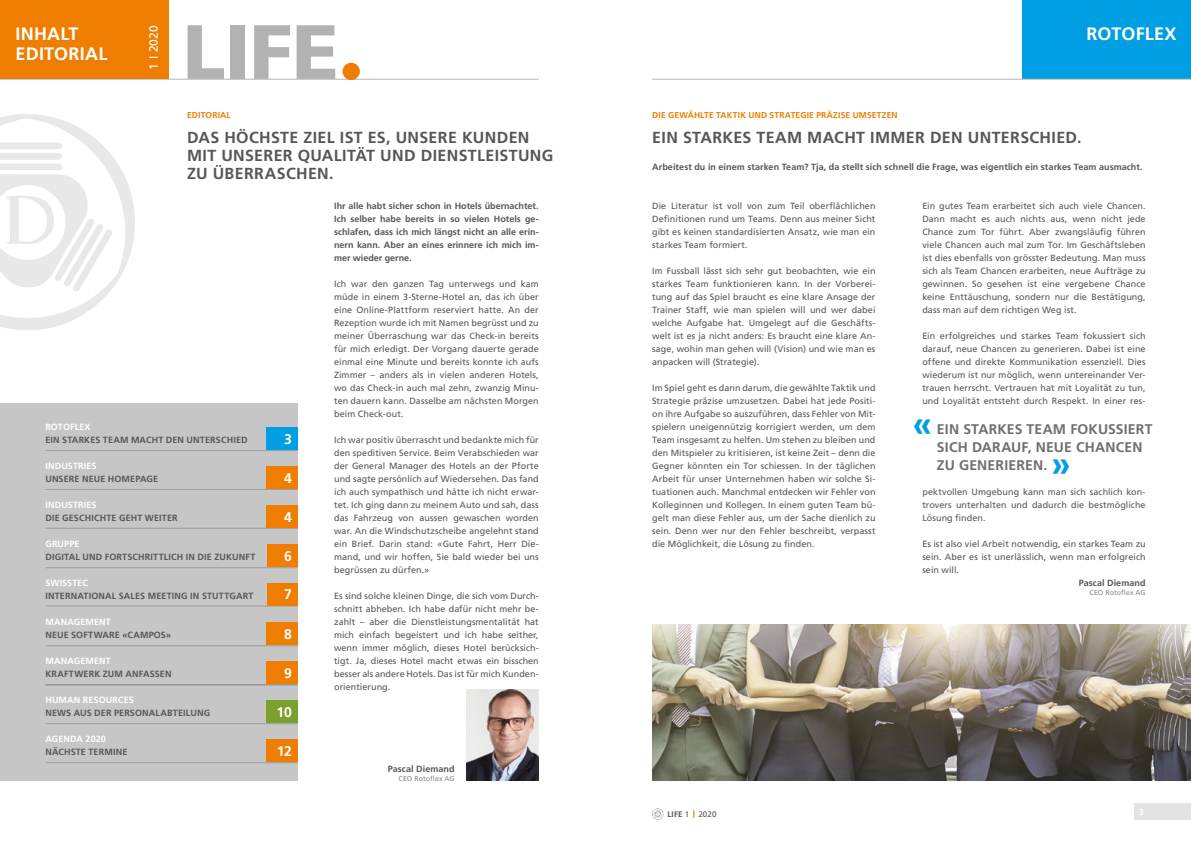
<style>
.page{position:relative;width:1191px;height:842px;background:#fff}
.page>*{position:absolute;margin:0;border:0;box-sizing:border-box;transform-origin:0 0}
.t1{font:900 76.8px "Frutiger LT Com";color:#b3b2b2}
.t2{font:700 35px "Frutiger LT Com";color:#009fe3}
.t3{font:700 18px/20px "Frutiger LT Com";letter-spacing:.01em;color:#fff}
.t4{font:700 16px/18px "Frutiger LT Com";letter-spacing:.02em;color:#575756}
.t5{font:700 14px/18px "Frutiger LT Com";letter-spacing:.01em;color:#706f6f}
.t6{font:700 14px "Frutiger LT Com";color:#fff}
.t7{font:12px "Frutiger LT Com";color:#fff}
.t8{font:9px/13px "Frutiger LT Com";letter-spacing:.005em;color:#575756;text-align:justify}
.t9{font:700 9px/13px "Frutiger LT Com";letter-spacing:.015em;color:#575756;text-align:justify}
.t10{font:700 9px "Frutiger LT Com";letter-spacing:.015em;color:#fff}
.t11{font:700 8.5px "Frutiger LT Com";letter-spacing:.02em;color:#ef7d00}
.t12{font:8px "Frutiger LT Com";color:#575756}
.t13{font:7px "Frutiger LT Com";letter-spacing:.01em;color:#878787}
.s1{font-weight:700}
.s2{font-size:11px;color:#ef7d00}
</style>
<div class="page">
<div style="left:0;top:404px;width:298px;height:377px;background:#c6c6c6"></div>
<hr style="left:45px;top:489px;width:253px;height:1px;background:#9d9d9c">
<hr style="left:45px;top:528px;width:253px;height:1px;background:#9d9d9c">
<div style="left:266px;top:466px;width:32px;height:23px;background:#ef7d00"></div>
<div style="left:266px;top:505px;width:32px;height:23px;background:#ef7d00"></div>
<div style="left:267px;top:544px;width:31px;height:23px;background:#ef7d00"></div>
<hr style="left:45px;top:567px;width:253px;height:1px;background:#9d9d9c">
<hr style="left:46px;top:605px;width:252px;height:1px;background:#9d9d9c">
<div style="left:267px;top:583px;width:31px;height:22px;background:#ef7d00"></div>
<hr style="left:45px;top:645px;width:253px;height:1px;background:#9d9d9c">
<hr style="left:46px;top:684px;width:252px;height:1px;background:#9d9d9c">
<hr style="left:45px;top:684px;width:252px;height:1px;background:#9d9d9c">
<div style="left:266px;top:622px;width:32px;height:23px;background:#ef7d00"></div>
<hr style="left:45px;top:723px;width:253px;height:1px;background:#9d9d9c">
<hr style="left:45px;top:762px;width:253px;height:1px;background:#9d9d9c">
<div style="left:266px;top:662px;width:32px;height:22px;background:#ef7d00"></div>
<div style="left:266px;top:700px;width:32px;height:23px;background:#7ba02d"></div>
<div style="left:266px;top:739px;width:32px;height:23px;background:#ef7d00"></div>
<hr style="left:45px;top:450px;width:253px;height:1px;background:#9d9d9c">
<div style="left:266px;top:427px;width:32px;height:23px;background:#009fe3"></div>
<div style="left:1022px;top:0;width:169px;height:79px;background:#009fe3"></div>
<hr style="left:652px;top:79px;width:539px;height:1px;background:#b3b2b2">
<hr style="left:0;top:79px;width:539px;height:1px;background:#b3b2b2">
<div style="left:342px;top:63px;width:18px;height:17px;background:#ef7d00;border-radius:50%"></div>
<div style="left:1134px;top:804px;width:57px;height:16px;background:#e3e3e3"></div>
<div style="left:0;top:0;width:168px;height:79px;background:#ef7d00"></div>
<img style="left:466px;top:690px;width:73px;height:91px">
<svg style="left:0;top:114px;width:135px;height:216px"></svg>
<img style="left:652px;top:625px;width:539px;height:156px">
<svg style="left:652px;top:808px;width:11px;height:12px"></svg>
<h3 class="t3" style="left:16px;top:24px;width:93px">INHALT<br>EDITORIAL</h3>
<h3 class="t7" style="left:146px;top:70px;width:45px;rotate:-90deg">1 I 2020</h3>
<h1 class="t1" style="left:183px;top:5px;width:158px">LIFE</h1>
<p class="t11" style="left:187px;top:110px;width:45px">EDITORIAL</p>
<h3 class="t4" style="left:187px;top:128px;width:368px">DAS HÖCHSTE ZIEL IST ES, UNSERE KUNDEN<br>MIT UNSERER QUALITÄT UND DIENSTLEISTUNG<br>ZU ÜBERRASCHEN.</h3>
<p class="t10" style="left:45px;top:421px;width:47px">ROTOFLEX</p>
<p class="t9" style="left:45px;top:433px;width:204px">EIN STARKES TEAM MACHT DEN UNTERSCHIED</p>
<p class="t10" style="left:45px;top:460px;width:53px">INDUSTRIES</p>
<p class="t9" style="left:45px;top:472px;width:114px">UNSERE NEUE HOMEPAGE</p>
<p class="t10" style="left:45px;top:499px;width:53px">INDUSTRIES</p>
<p class="t9" style="left:45px;top:511px;width:134px">DIE GESCHICHTE GEHT WEITER</p>
<p class="t10" style="left:45px;top:538px;width:36px">GRUPPE</p>
<p class="t9" style="left:45px;top:550px;width:211px">DIGITAL UND FORTSCHRITTLICH IN DIE ZUKUNFT</p>
<p class="t10" style="left:45px;top:577px;width:44px">SWISSTEC</p>
<p class="t9" style="left:45px;top:589px;width:210px">INTERNATIONAL SALES MEETING IN STUTTGART</p>
<p class="t10" style="left:45px;top:616px;width:67px">MANAGEMENT</p>
<p class="t9" style="left:45px;top:628px;width:127px">NEUE SOFTWARE «CAMPOS»</p>
<p class="t10" style="left:45px;top:655px;width:67px">MANAGEMENT</p>
<p class="t9" style="left:45px;top:667px;width:128px">KRAFTWERK ZUM ANFASSEN</p>
<p class="t10" style="left:45px;top:694px;width:90px">HUMAN RESOURCES</p>
<p class="t9" style="left:45px;top:706px;width:166px">NEWS AUS DER PERSONALABTEILUNG</p>
<p class="t10" style="left:45px;top:733px;width:62px">AGENDA 2020</p>
<p class="t9" style="left:45px;top:745px;width:84px">NÄCHSTE TERMINE</p>
<h3 class="t6" style="left:284px;top:430px;width:9px">3</h3>
<h3 class="t6" style="left:284px;top:469px;width:9px">4</h3>
<h3 class="t6" style="left:284px;top:508px;width:9px">4</h3>
<h3 class="t6" style="left:284px;top:548px;width:9px">6</h3>
<h3 class="t6" style="left:284px;top:586px;width:9px">7</h3>
<h3 class="t6" style="left:284px;top:626px;width:9px">8</h3>
<h3 class="t6" style="left:284px;top:665px;width:9px">9</h3>
<h3 class="t6" style="left:277px;top:704px;width:17px">10</h3>
<h3 class="t6" style="left:277px;top:743px;width:17px">12</h3>
<p class="t9" style="left:334px;top:199px;width:206px">Ihr alle habt sicher schon in Hotels übernachtet.<br>Ich selber habe bereits in so vielen Hotels ge&shy;schlafen, dass ich mich längst nicht an alle erin&shy;nern kann. Aber an eines erinnere ich mich im&shy;mer wieder gerne.</p>
<p class="t8" style="left:334px;top:277px;width:206px">Ich war den ganzen Tag unterwegs und kam müde in einem 3-Sterne-Hotel an, das ich über eine Online-Plattform reserviert hatte. An der Rezeption wurde ich mit Namen begrüsst und zu meiner Überraschung war das Check-in bereits für mich erledigt. Der Vorgang dauerte gerade einmal eine Minute und bereits konnte ich aufs Zimmer – anders als in vielen anderen Hotels, wo das Check-in auch mal zehn, zwanzig Minu&shy;ten dauern kann. Dasselbe am nächsten Morgen beim Check-out.</p>
<p class="t8" style="left:334px;top:433px;width:206px">Ich war positiv überrascht und bedankte mich für den speditiven Service. Beim Verabschieden war der General Manager des Hotels an der Pforte und sagte persönlich auf Wiedersehen. Das fand ich auch sympathisch und hätte ich nicht erwar&shy;tet. Ich ging dann zu meinem Auto und sah, dass das Fahrzeug von aussen gewaschen worden war. An die Windschutzscheibe angelehnt stand ein Brief. Darin stand: «Gute Fahrt, Herr Die&shy;mand, und wir hoffen, Sie bald wieder bei uns begrüssen zu dürfen.»</p>
<p class="t8" style="left:334px;top:589px;width:206px">Es sind solche kleinen Dinge, die sich vom Durch&shy;schnitt abheben. Ich habe dafür nicht mehr be&shy;zahlt – aber die Dienstleistungsmentalität hat mich einfach begeistert und ich habe seither, wenn immer möglich, dieses Hotel berücksich&shy;tigt. Ja, dieses Hotel macht etwas ein bisschen besser als andere Hotels. Das ist für mich Kunden&shy;orientierung.</p>
<p class="t9" style="left:388px;top:762px;width:68px">Pascal Diemand</p>
<p class="t13" style="left:398px;top:774px;width:57px">CEO Rotoflex AG</p>
<p class="t11" style="left:652px;top:110px;width:247px">DIE GEWÄHLTE TAKTIK UND STRATEGIE PRÄZISE UMSETZEN</p>
<h3 class="t3" style="left:1086px;top:24px;width:91px">ROTOFLEX</h3>
<h3 class="t4" style="left:652px;top:128px;width:431px">EIN STARKES TEAM MACHT IMMER DEN UNTERSCHIED.</h3>
<p class="t9" style="left:652px;top:160px;width:492px">Arbeitest du in einem starken Team? Tja, da stellt sich schnell die Frage, was eigentlich ein starkes Team ausmacht.</p>
<p class="t8" style="left:652px;top:199px;width:225px">Die Literatur ist voll von zum Teil oberflächlichen Definitionen rund um Teams. Denn aus meiner Sicht gibt es keinen standardisierten Ansatz, wie man ein starkes Team formiert.</p>
<p class="t8" style="left:652px;top:264px;width:225px">Im Fussball lässt sich sehr gut beobachten, wie ein starkes Team funktionieren kann. In der Vorberei&shy;tung auf das Spiel braucht es eine klare Ansage der Trainer Staff, wie man spielen will und wer dabei welche Aufgabe hat. Umgelegt auf die Geschäfts&shy;welt ist es ja nicht anders: Es braucht eine klare An&shy;sage, wohin man gehen will (Vision) und wie man es anpacken will (Strategie).</p>
<p class="t8" style="left:652px;top:381px;width:225px">Im Spiel geht es dann darum, die gewählte Taktik und Strategie präzise umzusetzen. Dabei hat jede Positi&shy;on ihre Aufgabe so auszuführen, dass Fehler von Mit&shy;spielern uneigennützig korrigiert werden, um dem Team insgesamt zu helfen. Um stehen zu bleiben und den Mitspieler zu kritisieren, ist keine Zeit – denn die Gegner könnten ein Tor schiessen. In der täglichen Arbeit für unser Unternehmen haben wir solche Si&shy;tuationen auch. Manchmal entdecken wir Fehler von Kolleginnen und Kollegen. In einem guten Team bü&shy;gelt man diese Fehler aus, um der Sache dienlich zu sein. Denn wer nur den Fehler beschreibt, verpasst die Möglichkeit, die Lösung zu finden.</p>
<p class="t8" style="left:922px;top:199px;width:225px">Ein gutes Team erarbeitet sich auch viele Chancen.<br>Dann macht es auch nichts aus, wenn nicht jede Chance zum Tor führt. Aber zwangsläufig führen viele Chancen auch mal zum Tor. Im Geschäftsleben ist dies ebenfalls von grösster Bedeutung. Man muss sich als Team Chancen erarbeiten, neue Aufträge zu gewinnen. So gesehen ist eine vergebene Chance keine Enttäuschung, sondern nur die Bestätigung, dass man auf dem richtigen Weg ist.</p>
<p class="t8" style="left:922px;top:329px;width:225px">Ein erfolgreiches und starkes Team fokussiert sich darauf, neue Chancen zu generieren. Dabei ist eine offene und direkte Kommunikation essenziell. Dies wiederum ist nur möglich, wenn untereinander Ver&shy;trauen herrscht. Vertrauen hat mit Loyalität zu tun, und Loyalität entsteht durch Respekt. In einer res-</p>
<h2 class="t2" style="left:912px;top:403px;width:21px">«</h2>
<h3 class="t5" style="left:937px;top:420px;width:217px">EIN STARKES TEAM FOKUSSIERT<br>SICH DARAUF, NEUE CHANCEN<br>ZU GENERIEREN.</h3>
<h2 class="t2" style="left:1051px;top:443px;width:21px">»</h2>
<p class="t8" style="left:922px;top:485px;width:225px">pektvollen Umgebung kann man sich sachlich kon&shy;trovers unterhalten und dadurch die bestmögliche Lösung finden.</p>
<p class="t8" style="left:922px;top:537px;width:225px">Es ist also viel Arbeit notwendig, ein starkes Team zu sein. Aber es ist unerlässlich, wenn man erfolgreich sein will.</p>
<p class="t9" style="left:1078px;top:576px;width:68px">Pascal Diemand</p>
<p class="t13" style="left:1089px;top:588px;width:57px">CEO Rotoflex AG</p>
<p class="t12" style="left:667px;top:809px;width:51px"><span class="s1">LIFE</span> 1 <span class="s2">I</span> 2020</p>
<p class="t10" style="left:1138px;top:806px;width:7px">3</p>
</div>
